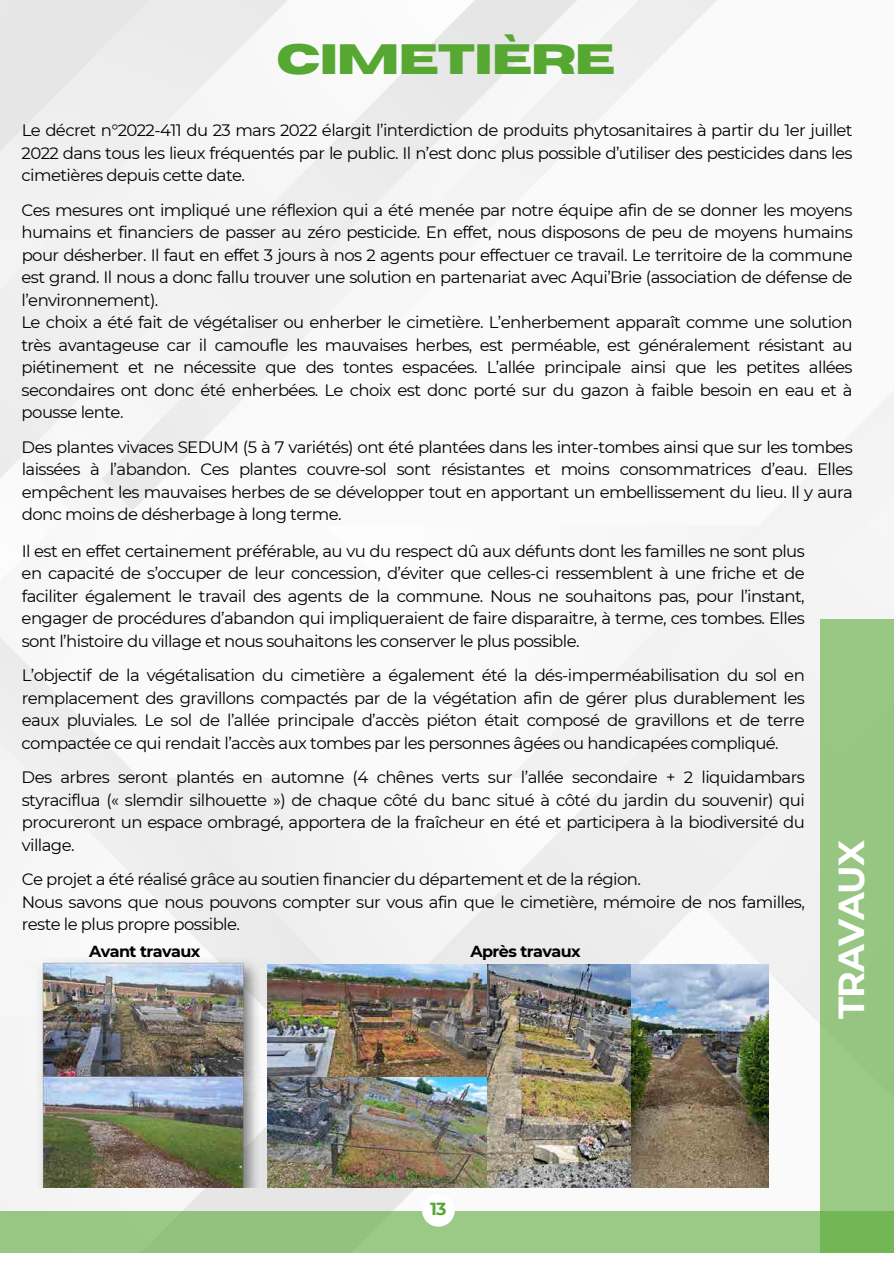
<style>
.page{position:relative;width:894px;height:1264px;background:#fff}
.page>*{position:absolute;margin:0;border:0;box-sizing:border-box;transform-origin:0 0}
.t1{font:700 42.3px "Horizon";letter-spacing:-.035em;color:#56a833}
.t2{font:700 36.15px "Montserrat";color:#fff}
.t3{font:700 17.55px "Montserrat";color:#56a833}
.t4{font:16.5px/22.5px "Montserrat";letter-spacing:-.035em;color:#000;text-align:justify}
.t5{font:700 16.05px "Montserrat";letter-spacing:-.035em;color:#000}
</style>
<div class="page">
<img style="left:0;top:0;width:893px;height:1211px">
<svg style="left:0;top:1211px;width:820px;height:41px;background:#98c784"></svg>
<div style="left:422px;top:1193px;width:32px;height:33px;background:#fff;border-radius:16px"></div>
<div style="left:820px;top:620px;width:73px;height:632px;background:#97c683"></div>
<img style="left:31px;top:951px;width:236px;height:113px">
<img style="left:31px;top:1064px;width:236px;height:123px">
<img style="left:267px;top:964px;width:220px;height:223px">
<img style="left:630px;top:964px;width:138px;height:223px">
<img style="left:487px;top:964px;width:143px;height:223px">
<h1 class="t1" style="left:276px;top:32px;width:340px">CIMETIÈRE</h1>
<p class="t4" style="left:22px;top:119px;width:832px">Le décret n°2022-411 du 23 mars 2022 élargit l’interdiction de produits phytosanitaires à partir du 1er juillet 2022 dans tous les lieux fréquentés par le public. Il n’est donc plus possible d’utiliser des pesticides dans les cimetières depuis cette date.</p>
<p class="t4" style="left:21px;top:198px;width:832px;text-align:left">Ces mesures ont impliqué une réflexion qui a été menée par notre équipe afin de se donner les moyens humains et financiers de passer au zéro pesticide. En effet, nous disposons de peu de moyens humains pour désherber. Il faut en effet 3 jours à nos 2 agents pour effectuer ce travail. Le territoire de la commune est grand. Il nous a donc fallu trouver une solution en partenariat avec Aqui’Brie (association de défense de l’environnement).<br>Le choix a été fait de végétaliser ou enherber le cimetière. L’enherbement apparaît comme une solution très avantageuse car il camoufle les mauvaises herbes, est perméable, est généralement résistant au piétinement et ne nécessite que des tontes espacées. L’allée principale ainsi que les petites allées secondaires ont donc été enherbées. Le choix est donc porté sur du gazon à faible besoin en eau et à pousse lente.</p>
<p class="t4" style="left:22px;top:435px;width:832px">Des plantes vivaces SEDUM (5 à 7 variétés) ont été plantées dans les inter-tombes ainsi que sur les tombes laissées à l’abandon. Ces plantes couvre-sol sont résistantes et moins consommatrices d’eau. Elles empêchent les mauvaises herbes de se développer tout en apportant un embellissement du lieu. Il y aura donc moins de désherbage à long terme.</p>
<p class="t4" style="left:22px;top:539px;width:784px">Il est en effet certainement préférable, au vu du respect dû aux défunts dont les familles ne sont plus en capacité de s’occuper de leur concession, d’éviter que celles-ci ressemblent à une friche et de faciliter également le travail des agents de la commune. Nous ne souhaitons pas, pour l’instant, engager de procédures d’abandon qui impliqueraient de faire disparaitre, à terme, ces tombes. Elles sont l’histoire du village et nous souhaitons les conserver le plus possible.</p>
<p class="t4" style="left:22px;top:663px;width:784px">L’objectif de la végétalisation du cimetière a également été la dés-imperméabilisation du sol en remplacement des gravillons compactés par de la végétation afin de gérer plus durablement les eaux pluviales. Le sol de l’allée principale d’accès piéton était composé de gravillons et de terre compactée ce qui rendait l’accès aux tombes par les personnes âgées ou handicapées compliqué.</p>
<p class="t4" style="left:22px;top:765px;width:784px">Des arbres seront plantés en automne (4 chênes verts sur l’allée secondaire + 2 liquidambars styraciflua (« slemdir silhouette ») de chaque côté du banc situé à côté du jardin du souvenir) qui procureront un espace ombragé, apportera de la fraîcheur en été et participera à la biodiversité du village.</p>
<p class="t4" style="left:22px;top:867px;width:784px;text-align:left">Ce projet a été réalisé grâce au soutien financier du département et de la région.<br>Nous savons que nous pouvons compter sur vous afin que le cimetière, mémoire de nos familles, reste le plus propre possible.</p>
<p class="t5" style="left:89px;top:939px;width:113px">Avant travaux</p>
<p class="t5" style="left:470px;top:939px;width:112px">Après travaux</p>
<h2 class="t2" style="left:825px;top:1018px;width:180px;rotate:-90deg">TRAVAUX</h2>
<p class="t3" style="left:430px;top:1195px;width:18px">13</p>
</div>
